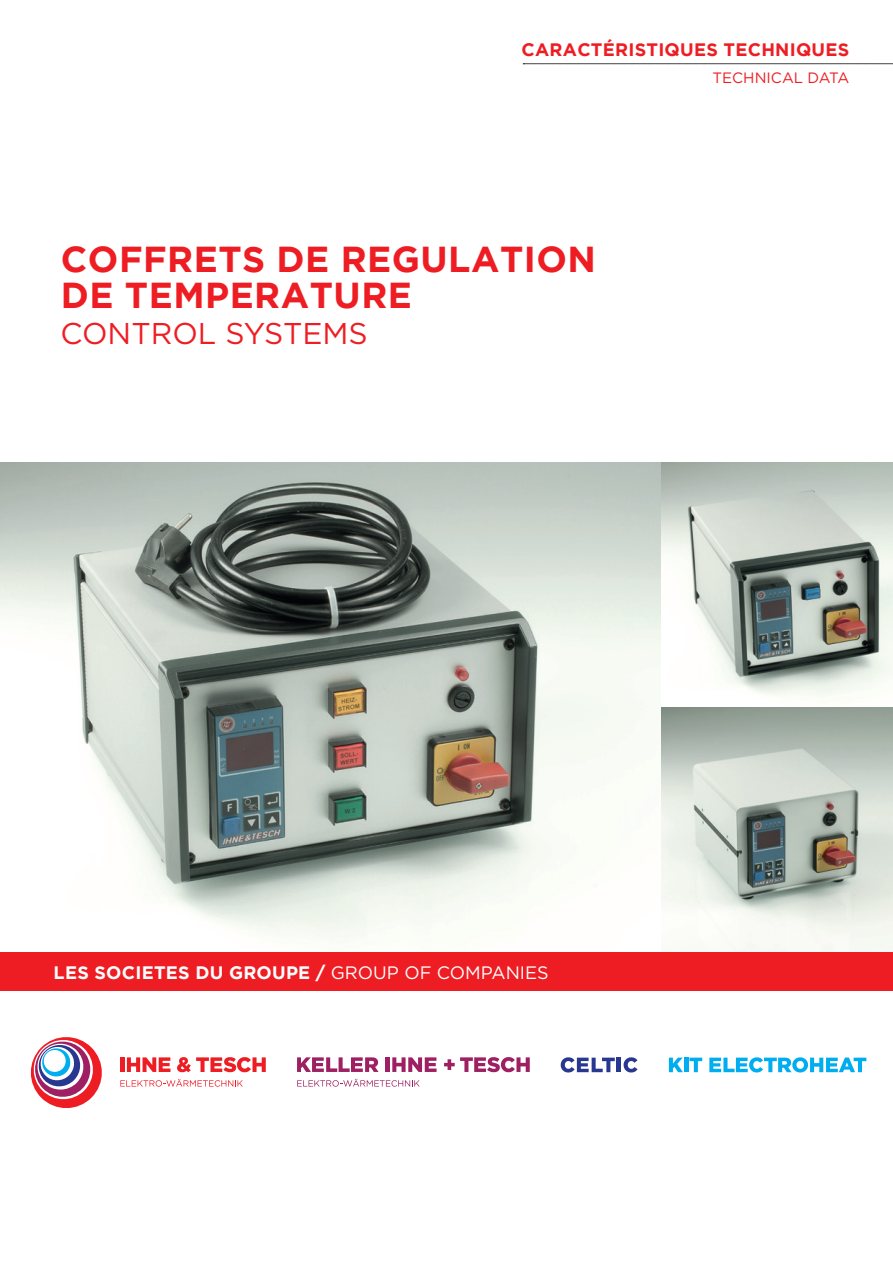
<style>
.page{position:relative;width:893px;height:1263px;background:#fff}
.page>*{position:absolute;margin:0;border:0;box-sizing:border-box;transform-origin:0 0}
.Bildinfo-Überschrift{font:700 36px "Gotham";letter-spacing:.015em;color:#ee1d23}
.Bildinfo-Überschrift-2{font:30px "Gotham";color:#ee1d23}
.t1{font:700 18px "Gotham";letter-spacing:.015em;color:#fff}
.t2{font:700 18px "Gotham";letter-spacing:.015em;color:#ee1d23}
.t3{font:15px "Gotham";color:#ee1d23}
.s1{font-weight:400}
</style>
<div class="page">
<div style="left:0;top:952px;width:893px;height:38px;background:#ee1d23"></div>
<img style="left:0;top:462px;width:893px;height:489px">
<hr style="left:120px;top:1057px;width:4px;height:15px;background:#ee1d23">
<svg style="left:127px;top:1057px;width:43px;height:15px"></svg>
<svg style="left:177px;top:1057px;width:89px;height:15px"></svg>
<svg style="left:120px;top:1079px;width:123px;height:8px"></svg>
<svg style="left:297px;top:1079px;width:123px;height:8px"></svg>
<svg style="left:31px;top:1037px;width:71px;height:71px"></svg>
<svg style="left:297px;top:1057px;width:81px;height:15px"></svg>
<div style="left:385px;top:1057px;width:5px;height:15px;background:#9e1f62"></div>
<svg style="left:392px;top:1057px;width:45px;height:15px"></svg>
<svg style="left:444px;top:1057px;width:86px;height:15px"></svg>
<svg style="left:561px;top:1057px;width:54px;height:15px"></svg>
<hr style="left:617px;top:1058px;width:4px;height:14px;background:#283890">
<svg style="left:624px;top:1057px;width:14px;height:15px"></svg>
<svg style="left:669px;top:1058px;width:14px;height:14px"></svg>
<hr style="left:684px;top:1058px;width:4px;height:14px;background:#00aeef">
<svg style="left:689px;top:1058px;width:13px;height:14px"></svg>
<svg style="left:709px;top:1057px;width:157px;height:15px"></svg>
<svg style="left:523px;top:64px;width:370px;height:1px"></svg>
<hr style="left:0;top:829px;width:1px;height:434px;background:#dcdddf">
<p class="t2" style="left:522px;top:39px;width:329px">CARACTÉRISTIQUES TECHNIQUES</p>
<p class="t3" style="left:712px;top:68px;width:138px">TECHNICAL DATA</p>
<p class="Bildinfo-Überschrift" style="left:61px;top:238px;width:537px">COFFRETS DE REGULATION</p>
<p class="Bildinfo-Überschrift" style="left:61px;top:274px;width:353px">DE TEMPERATURE</p>
<p class="Bildinfo-Überschrift-2" style="left:61px;top:314px;width:309px">CONTROL SYSTEMS</p>
<p class="t1" style="left:54px;top:962px;width:497px">LES SOCIETES DU GROUPE / <span class="s1">GROUP OF COMPANIES</span></p>
</div>
